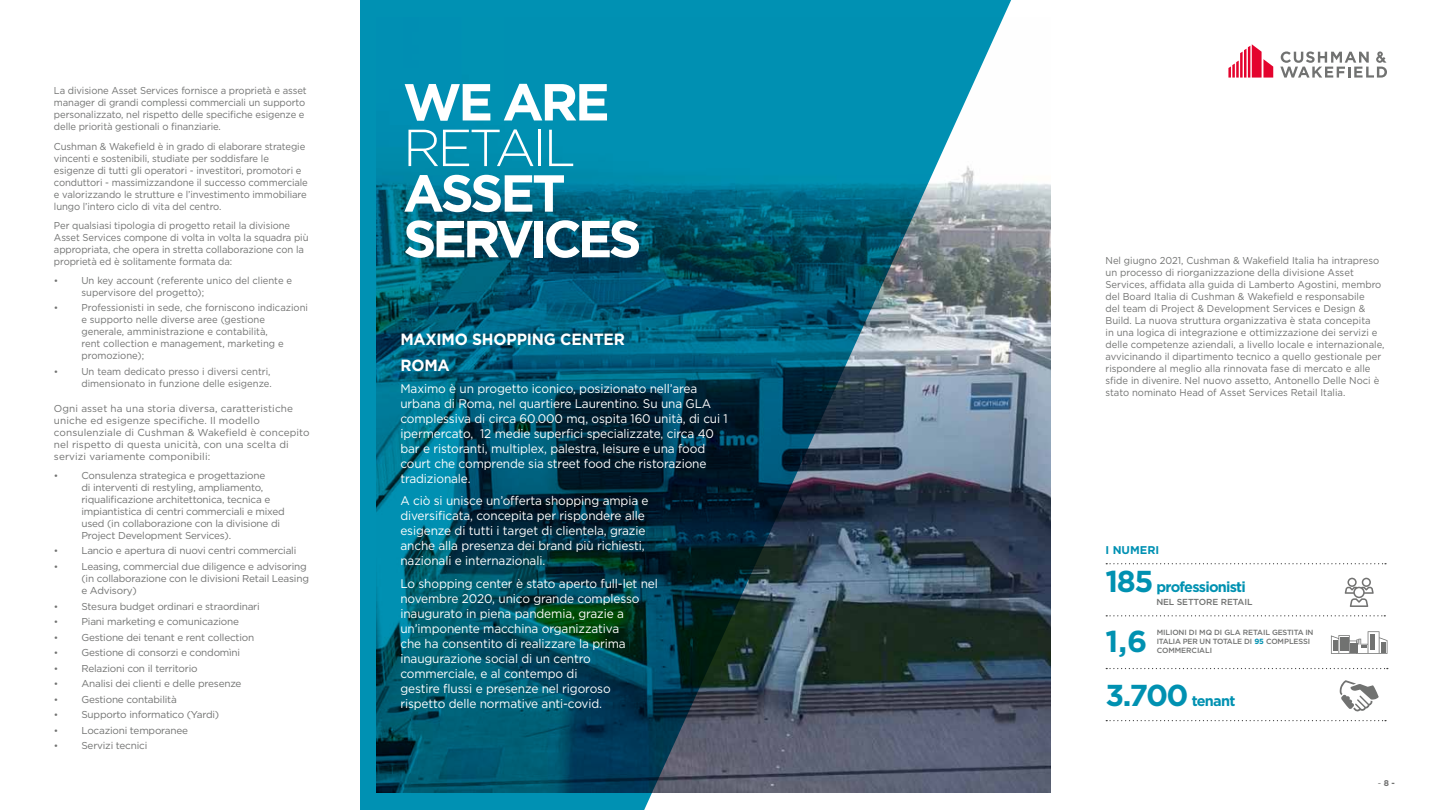
<style>
.page{position:relative;width:1440px;height:810px;background:#fff}
.page>*{position:absolute;margin:0;border:0;box-sizing:border-box;transform-origin:0 0}
.t1{font:700 52px/45.6px "Gotham";letter-spacing:-.075em;color:#fff}
.t2{font:300 52px "Gotham";letter-spacing:-.06em;color:#fff}
.t3{font:700 30.25px "Gotham";color:#0091b1}
.t4{font:700 16.25px/26.6px "Gotham";letter-spacing:-.01em;color:#fff;scale:.95 1}
.t5{font:700 14.5px "Gotham";letter-spacing:-.05em;color:#0091b1}
.t6{font:12.5px/15px "Gotham";letter-spacing:-.01em;color:#fff;scale:.95 1}
.t7{font:700 11.25px "Gotham";color:#0091b3}
.t8{font:10px/12px "Gotham";letter-spacing:-.01em;color:#717271;scale:.95 1}
.t9{font:10px/12px "Gotham";letter-spacing:-.01em;color:#717271}
.t10{font:10px/12px "Gotham";letter-spacing:.01em;color:#717271}
.t11{font:500 8.75px "Gotham";letter-spacing:-.01em;color:#717271}
.t12{font:700 8.38px "Gotham";color:#717271}
.t13{font:500 7.5px/9px "Gotham";letter-spacing:-.01em;color:#717271}
.s1{font-size:9.38px}
.s2{font-size:30.25px}
.s3{font-weight:700;color:#0091b1}
.s4{font-weight:400}
</style>
<div class="page">
<svg style="left:1228px;top:44px;width:45px;height:34px"></svg>
<svg style="left:1280px;top:51px;width:107px;height:27px"></svg>
<svg style="left:361px;top:0;width:689px;height:810px;background:#22697e"></svg>
<svg style="left:1106px;top:563px;width:280px;height:1px"></svg>
<svg style="left:1106px;top:615px;width:279px;height:1px"></svg>
<svg style="left:1106px;top:668px;width:282px;height:1px"></svg>
<svg style="left:1106px;top:720px;width:280px;height:1px"></svg>
<svg style="left:1331px;top:631px;width:56px;height:23px"></svg>
<svg style="left:1345px;top:578px;width:29px;height:29px"></svg>
<svg style="left:1340px;top:680px;width:39px;height:32px"></svg>
<p class="t8" style="left:54px;top:85px;width:268px">La divisione Asset Services fornisce a proprietà e asset manager di grandi complessi commerciali un supporto personalizzato, nel rispetto delle specifiche esigenze e delle priorità gestionali o finanziarie.</p>
<p class="t8" style="left:54px;top:140px;width:269px">Cushman &amp; Wakefield è in grado di elaborare strategie vincenti e sostenibili, studiate per soddisfare le esigenze di tutti gli operatori - investitori, promotori e conduttori - massimizzandone il successo commerciale e valorizzando le strutture e l’investimento immobiliare lungo l’intero ciclo di vita del centro.</p>
<p class="t8" style="left:54px;top:219px;width:270px">Per qualsiasi tipologia di progetto retail la divisione Asset Services compone di volta in volta la squadra più appropriata, che opera in stretta collaborazione con la proprietà ed è solitamente formata da:</p>
<p class="t8" style="left:81px;top:274px;width:223px;text-indent:-27px"><span class="s1">•</span> Un key account (referente unico del cliente e supervisore del progetto);</p>
<p class="t8" style="left:81px;top:301px;width:240px;text-indent:-27px"><span class="s1">•</span> Professionisti in sede, che forniscono indicazioni e supporto nelle diverse aree (gestione generale, amministrazione e contabilità,<br>rent collection e management, marketing e promozione);</p>
<p class="t8" style="left:54px;top:365px;width:231px;text-align:right"><span class="s1">•</span> Un team dedicato presso i diversi centri, dimensionato in funzione delle esigenze.</p>
<p class="t10" style="left:54px;top:402px;width:257px">Ogni asset ha una storia diversa, caratteristiche uniche ed esigenze specifiche. Il modello consulenziale di Cushman &amp; Wakefield è concepito nel rispetto di questa unicità, con una scelta di servizi variamente componibili:</p>
<p class="t9" style="left:81px;top:469px;width:205px;text-indent:-27px"><span class="s1">•</span> Consulenza strategica e progettazione<br>di interventi di restyling, ampliamento, riqualificazione architettonica, tecnica e impiantistica di centri commerciali e mixed used (in collaborazione con la divisione di Project Development Services).</p>
<p class="t9" style="left:54px;top:545px;width:244px"><span class="s1">•</span> Lancio e apertura di nuovi centri commerciali</p>
<p class="t9" style="left:81px;top:560px;width:229px;text-indent:-27px"><span class="s1">•</span> Leasing, commercial due diligence e advisoring (in collaborazione con le divisioni Retail Leasing e Advisory)</p>
<p class="t9" style="left:54px;top:600px;width:207px"><span class="s1">•</span> Stesura budget ordinari e straordinari</p>
<p class="t9" style="left:54px;top:615px;width:187px"><span class="s1">•</span> Piani marketing e comunicazione</p>
<p class="t9" style="left:54px;top:631px;width:202px"><span class="s1">•</span> Gestione dei tenant e rent collection</p>
<p class="t9" style="left:54px;top:646px;width:188px"><span class="s1">•</span> Gestione di consorzi e condomìni</p>
<p class="t9" style="left:54px;top:662px;width:145px"><span class="s1">•</span> Relazioni con il territorio</p>
<p class="t9" style="left:54px;top:678px;width:189px"><span class="s1">•</span> Analisi dei clienti e delle presenze</p>
<p class="t9" style="left:54px;top:693px;width:124px"><span class="s1">•</span> Gestione contabilità</p>
<p class="t9" style="left:54px;top:709px;width:167px"><span class="s1">•</span> Supporto informatico (Yardi)</p>
<p class="t9" style="left:54px;top:724px;width:136px"><span class="s1">•</span> Locazioni temporanee</p>
<p class="t9" style="left:54px;top:740px;width:95px"><span class="s1">•</span> Servizi tecnici</p>
<h1 class="t1" style="left:403px;top:79px;width:208px">WE ARE</h1>
<h1 class="t2" style="left:403px;top:115px;width:174px">RETAIL</h1>
<h1 class="t1" style="left:403px;top:170px;width:240px">ASSET<br>SERVICES</h1>
<h3 class="t4" style="left:400px;top:326px;width:238px">MAXIMO SHOPPING CENTER<br>ROMA</h3>
<p class="t6" style="left:400px;top:381px;width:346px">Maximo è un progetto iconico, posizionato nell’area urbana di Roma, nel quartiere Laurentino. Su una GLA complessiva di circa 60.000 mq, ospita 160 unità, di cui 1 ipermercato, 12 medie superfici specializzate, circa 40 bar e ristoranti, multiplex, palestra, leisure e una food court che comprende sia street food che ristorazione tradizionale.</p>
<p class="t6" style="left:400px;top:493px;width:263px">A ciò si unisce un’offerta shopping ampia e diversificata, concepita per rispondere alle esigenze di tutti i target di clientela, grazie anche alla presenza dei brand più richiesti, nazionali e internazionali.</p>
<p class="t6" style="left:400px;top:575px;width:273px">Lo shopping center è stato aperto full-let nel novembre 2020, unico grande complesso inaugurato in piena pandemia, grazie a un’imponente macchina organizzativa<br>che ha consentito di realizzare la prima inaugurazione social di un centro commerciale, e al contempo di<br>gestire flussi e presenze nel rigoroso rispetto delle normative anti-covid.</p>
<p class="t8" style="left:1106px;top:254px;width:295px">Nel giugno 2021, Cushman &amp; Wakefield Italia ha intrapreso un processo di riorganizzazione della divisione Asset Services, affidata alla guida di Lamberto Agostini, membro del Board Italia di Cushman &amp; Wakefield e responsabile<br>del team di Project &amp; Development Services e Design &amp; Build. La nuova struttura organizzativa è stata concepita<br>in una logica di integrazione e ottimizzazione dei servizi e delle competenze aziendali, a livello locale e internazionale, avvicinando il dipartimento tecnico a quello gestionale per rispondere al meglio alla rinnovata fase di mercato e alle sfide in divenire. Nel nuovo assetto, Antonello Delle Noci è stato nominato Head of Asset Services Retail Italia.</p>
<p class="t7" style="left:1106px;top:542px;width:55px">I NUMERI</p>
<h3 class="t5" style="left:1106px;top:578px;width:142px"><span class="s2">185</span> professionisti</h3>
<p class="t11" style="left:1156px;top:597px;width:98px">NEL SETTORE RETAIL</p>
<h2 class="t3" style="left:1106px;top:621px;width:43px">1,6</h2>
<p class="t13" style="left:1157px;top:627px;width:158px">MILIONI DI MQ DI GLA RETAIL GESTITA IN<br>ITALIA PER UN TOTALE DI <span class="s3">95</span> COMPLESSI<br>COMMERCIALI</p>
<h3 class="t5" style="left:1106px;top:692px;width:131px"><span class="s2">3.700</span> tenant</h3>
<p class="t12" style="left:1378px;top:777px;width:19px"><span class="s4">-</span> 8 -</p>
</div>
